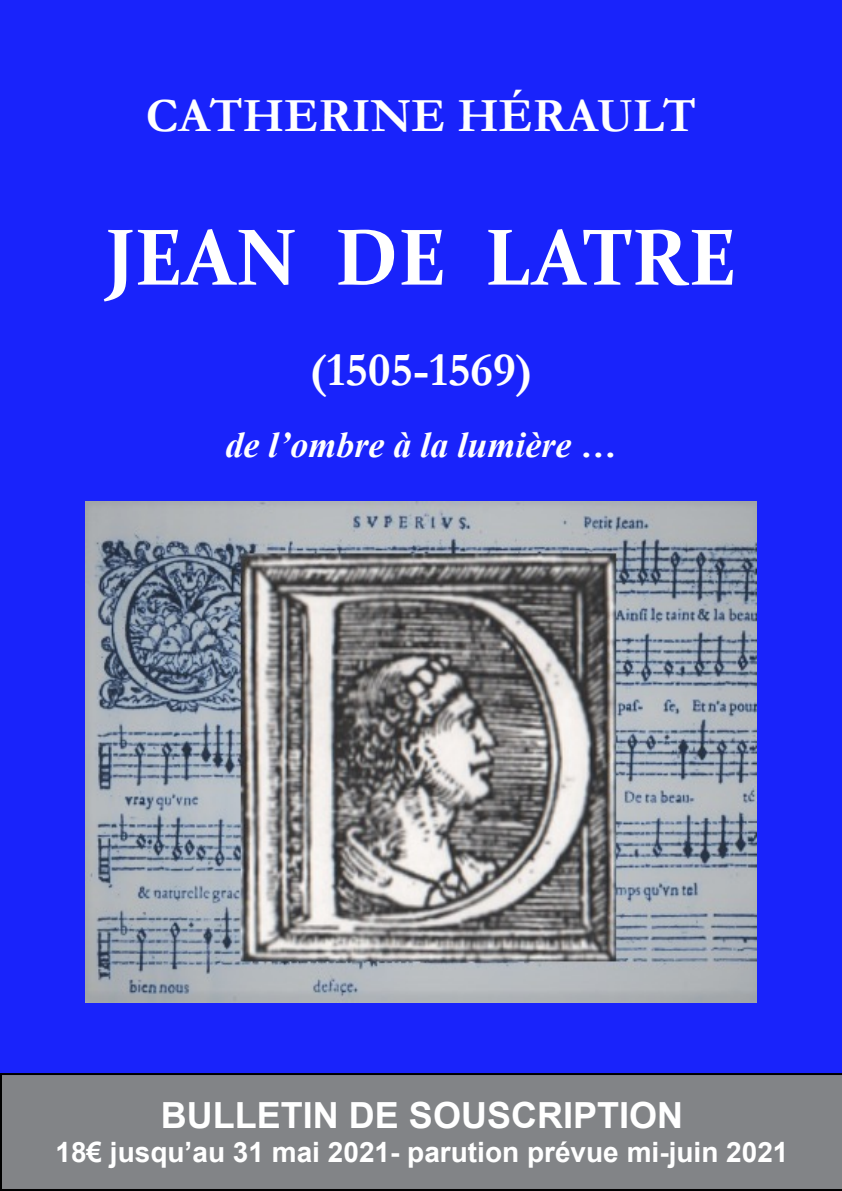
<style>
.page{position:relative;width:842px;height:1191px;background:#1923fb}
.page>*{position:absolute;margin:0;border:0;box-sizing:border-box;transform-origin:0 0}
.t1{font:700 80px "Constantia";color:#fff}
.t2{font:700 48px "Garamond";color:#fff}
.t3{font:700 36px "Arial";color:#fff}
.t4{font:italic 700 36px "Times New Roman";color:#fff}
.t5{font:700 28px "Arial";color:#fff}
</style>
<div class="page">
<div style="left:0;top:1073px;width:842px;height:118px;background:#828487"></div>
<img style="left:86px;top:501px;width:670px;height:501px">
<h2 class="t2" style="left:146px;top:87px;width:552px">CATHERINE HÉRAULT</h2>
<h1 class="t1" style="left:105px;top:202px;width:633px">JEAN DE LATRE</h1>
<h2 class="t2" style="left:309px;top:341px;width:225px">(1505-1569)</h2>
<p class="t4" style="left:225px;top:420px;width:392px">de l’ombre à la lumière …</p>
<p class="t3" style="left:161px;top:1092px;width:524px">BULLETIN DE SOUSCRIPTION</p>
<p class="t5" style="left:55px;top:1133px;width:734px">18€ jusqu’au 31 mai 2021- parution prévue mi-juin 2021</p>
</div>
